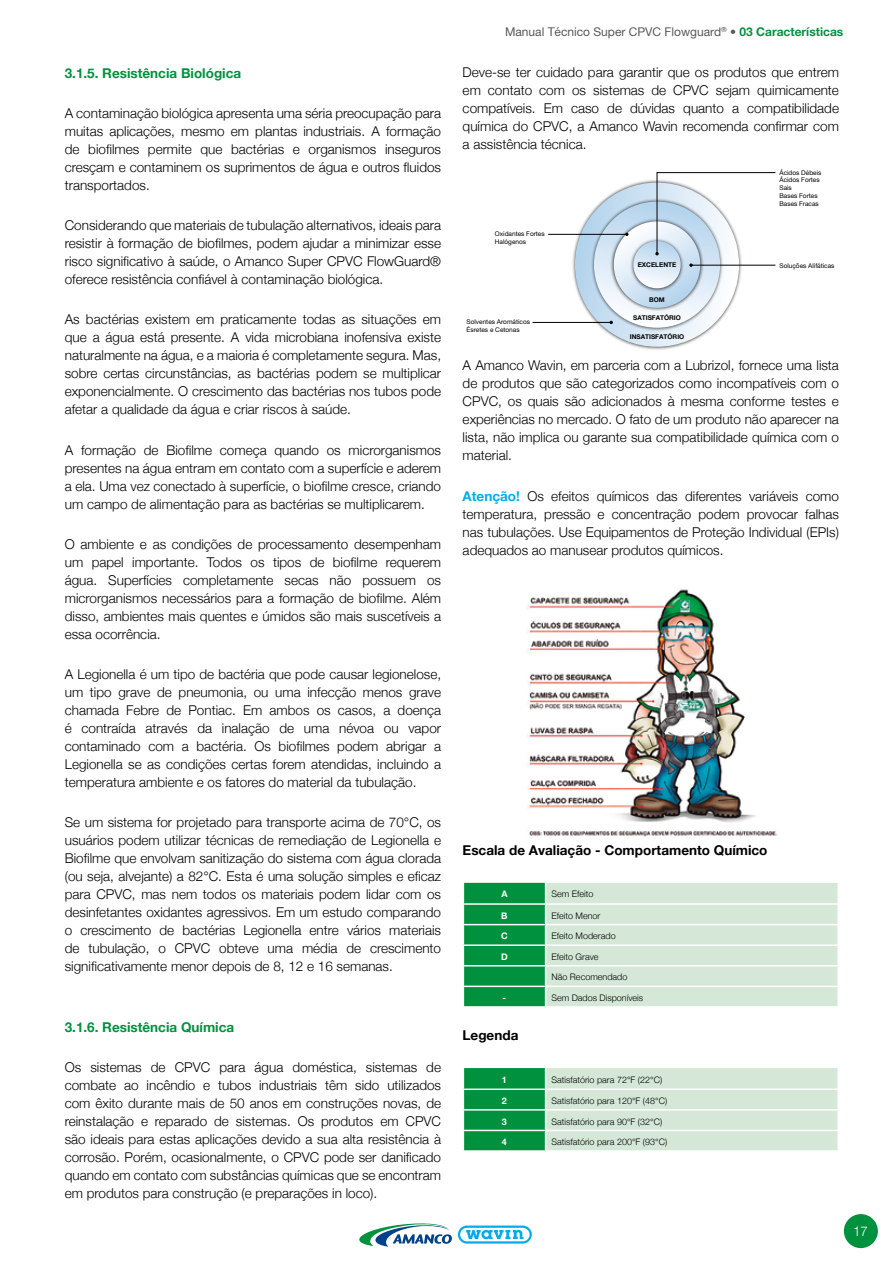
<style>
.page{position:relative;width:893px;height:1263px;background:#fff}
.page>*{position:absolute;margin:0;border:0;box-sizing:border-box;transform-origin:0 0}
.t1{font:300 13.5px/18px "Helvetica Neue";color:#000;text-align:justify}
.t2{font:700 13.5px "Helvetica Neue";color:#00913e}
.t3{font:700 13.5px "Helvetica Neue";color:#000}
.t4{font:300 13.5px "Helvetica Neue";color:#fff}
.t5{font:12px "Helvetica Neue";color:#575756}
.t6{font:300 9px "Helvetica Neue";color:#000}
.t7{font:700 9px "Helvetica Neue";color:#fff}
.t8{font:6.45px/7.8px "Helvetica Neue";color:#000}
.t9{font:700 6.45px "Helvetica Neue";color:#000}
.s1{font-weight:700;color:#00913e}
.s2{font-weight:700;color:#00ace9}
</style>
<div class="page">
<svg style="left:463px;top:882px;width:375px;height:124px;background:#add8bb"></svg>
<svg style="left:463px;top:1067px;width:375px;height:83px;background:#add8bb"></svg>
<img style="left:570px;top:195px;width:157px;height:155px">
<svg style="left:575px;top:183px;width:164px;height:164px;background:#c8deef"></svg>
<img style="left:589px;top:197px;width:136px;height:136px">
<svg style="left:594px;top:202px;width:126px;height:126px"></svg>
<hr style="left:548px;top:234px;width:79px;height:1px;background:#000">
<hr style="left:532px;top:322px;width:79px;height:1px;background:#000">
<svg style="left:609px;top:172px;width:167px;height:140px"></svg>
<img style="left:527px;top:589px;width:251px;height:248px">
<svg style="left:359px;top:1223px;width:93px;height:24px"></svg>
<svg style="left:458px;top:1225px;width:74px;height:18px"></svg>
<div style="left:844px;top:1214px;width:34px;height:34px;background:#00913e;border-radius:50%"></div>
<p class="t2" style="left:65px;top:64px;width:178px">3.1.5. Resistência Biológica</p>
<p class="t1" style="left:65px;top:103px;width:378px">A contaminação biológica apresenta uma séria preocupação para muitas aplicações, mesmo em plantas industriais. A formação de biofilmes permite que bactérias e organismos inseguros cresçam e contaminem os suprimentos de água e outros fluidos transportados.</p>
<p class="t1" style="left:65px;top:215px;width:378px">Considerando que materiais de tubulação alternativos, ideais para resistir à formação de biofilmes, podem ajudar a minimizar esse risco significativo à saúde, o Amanco Super CPVC FlowGuard® oferece resistência confiável à contaminação biológica.</p>
<p class="t1" style="left:65px;top:310px;width:378px">As bactérias existem em praticamente todas as situações em que a água está presente. A vida microbiana inofensiva existe naturalmente na água, e a maioria é completamente segura. Mas, sobre certas circunstâncias, as bactérias podem se multiplicar exponencialmente. O crescimento das bactérias nos tubos pode afetar a qualidade da água e criar riscos à saúde.</p>
<p class="t1" style="left:65px;top:440px;width:378px">A formação de Biofilme começa quando os microrganismos presentes na água entram em contato com a superfície e aderem a ela. Uma vez conectado à superfície, o biofilme cresce, criando um campo de alimentação para as bactérias se multiplicarem.</p>
<p class="t1" style="left:65px;top:534px;width:378px">O ambiente e as condições de processamento desempenham um papel importante. Todos os tipos de biofilme requerem água. Superfícies completamente secas não possuem os microrganismos necessários para a formação de biofilme. Além disso, ambientes mais quentes e úmidos são mais suscetíveis a essa ocorrência.</p>
<p class="t1" style="left:65px;top:664px;width:378px">A Legionella é um tipo de bactéria que pode causar legionelose, um tipo grave de pneumonia, ou uma infecção menos grave chamada Febre de Pontiac. Em ambos os casos, a doença é contraída através da inalação de uma névoa ou vapor contaminado com a bactéria. Os biofilmes podem abrigar a Legionella se as condições certas forem atendidas, incluindo a temperatura ambiente e os fatores do material da tubulação.</p>
<p class="t1" style="left:65px;top:813px;width:378px">Se um sistema for projetado para transporte acima de 70°C, os usuários podem utilizar técnicas de remediação de Legionella e Biofilme que envolvam sanitização do sistema com água clorada (ou seja, alvejante) a 82°C. Esta é uma solução simples e eficaz para CPVC, mas nem todos os materiais podem lidar com os desinfetantes oxidantes agressivos. Em um estudo comparando o crescimento de bactérias Legionella entre vários materiais de tubulação, o CPVC obteve uma média de crescimento significativamente menor depois de 8, 12 e 16 semanas.</p>
<p class="t2" style="left:65px;top:1018px;width:171px">3.1.6. Resistência Química</p>
<p class="t1" style="left:65px;top:1057px;width:378px">Os sistemas de CPVC para água doméstica, sistemas de combate ao incêndio e tubos industriais têm sido utilizados com êxito durante mais de 50 anos em construções novas, de reinstalação e reparado de sistemas. Os produtos em CPVC são ideais para estas aplicações devido a sua alta resistência à corrosão. Porém, ocasionalmente, o CPVC pode ser danificado quando em contato com substâncias químicas que se encontram em produtos para construção (e preparações in loco).</p>
<p class="t5" style="left:505px;top:24px;width:340px">Manual Técnico Super CPVC Flowguard<sup>®</sup> • <span class="s1">03 Características</span></p>
<p class="t1" style="left:463px;top:62px;width:378px">Deve-se ter cuidado para garantir que os produtos que entrem em contato com os sistemas de CPVC sejam quimicamente compatíveis. Em caso de dúvidas quanto a compatibilidade química do CPVC, a Amanco Wavin recomenda confirmar com a assistência técnica.</p>
<p class="t8" style="left:495px;top:230px;width:51px">Oxidantes Fortes<br>Halógenos</p>
<p class="t8" style="left:466px;top:318px;width:65px">Solventes Aromáticos<br>Ésretes e Cetonas</p>
<p class="t9" style="left:638px;top:260px;width:40px">EXCELENTE</p>
<p class="t9" style="left:649px;top:296px;width:17px">BOM</p>
<p class="t9" style="left:633px;top:313px;width:49px">SATISFATÓRIO</p>
<p class="t9" style="left:630px;top:333px;width:56px">INSATISFATÓRIO</p>
<p class="t8" style="left:779px;top:168px;width:43px">Ácidos Débeis<br>Ácidos Fortes<br>Sais<br>Bases Fortes<br>Bases Fracas</p>
<p class="t8" style="left:779px;top:261px;width:57px">Soluções Alifáticas</p>
<p class="t1" style="left:463px;top:356px;width:378px">A Amanco Wavin, em parceria com a Lubrizol, fornece uma lista de produtos que são categorizados como incompatíveis com o CPVC, os quais são adicionados à mesma conforme testes e experiências no mercado. O fato de um produto não aparecer na lista, não implica ou garante sua compatibilidade química com o material.</p>
<p class="t1" style="left:463px;top:486px;width:378px"><span class="s2">Atenção!</span> Os efeitos químicos das diferentes variáveis como temperatura, pressão e concentração podem provocar falhas nas tubulações. Use Equipamentos de Proteção Individual (EPIs) adequados ao manusear produtos químicos.</p>
<p class="t3" style="left:463px;top:842px;width:306px">Escala de Avaliação - Comportamento Químico</p>
<p class="t7" style="left:501px;top:889px;width:8px">A</p>
<p class="t6" style="left:551px;top:887px;width:44px">Sem Efeito</p>
<p class="t7" style="left:501px;top:910px;width:8px">B</p>
<p class="t6" style="left:551px;top:908px;width:51px">Efeito Menor</p>
<p class="t7" style="left:501px;top:930px;width:8px">C</p>
<p class="t6" style="left:551px;top:929px;width:66px">Efeito Moderado</p>
<p class="t7" style="left:501px;top:951px;width:8px">D</p>
<p class="t6" style="left:551px;top:949px;width:49px">Efeito Grave</p>
<p class="t6" style="left:551px;top:970px;width:77px">Não Recomendado</p>
<p class="t7" style="left:503px;top:992px;width:5px">-</p>
<p class="t6" style="left:551px;top:990px;width:93px">Sem Dados Disponíveis</p>
<p class="t3" style="left:463px;top:1027px;width:57px">Legenda</p>
<p class="t7" style="left:502px;top:1074px;width:7px">1</p>
<p class="t6" style="left:551px;top:1072px;width:112px">Satisfatório para 72°F (22°C)</p>
<p class="t7" style="left:502px;top:1095px;width:7px">2</p>
<p class="t6" style="left:551px;top:1093px;width:117px">Satisfatório para 120°F (48°C)</p>
<p class="t7" style="left:502px;top:1116px;width:7px">3</p>
<p class="t6" style="left:551px;top:1114px;width:112px">Satisfatório para 90°F (32°C)</p>
<p class="t7" style="left:502px;top:1136px;width:7px">4</p>
<p class="t6" style="left:551px;top:1134px;width:117px">Satisfatório para 200°F (93°C)</p>
<p class="t4" style="left:853px;top:1220px;width:17px">17</p>
</div>
